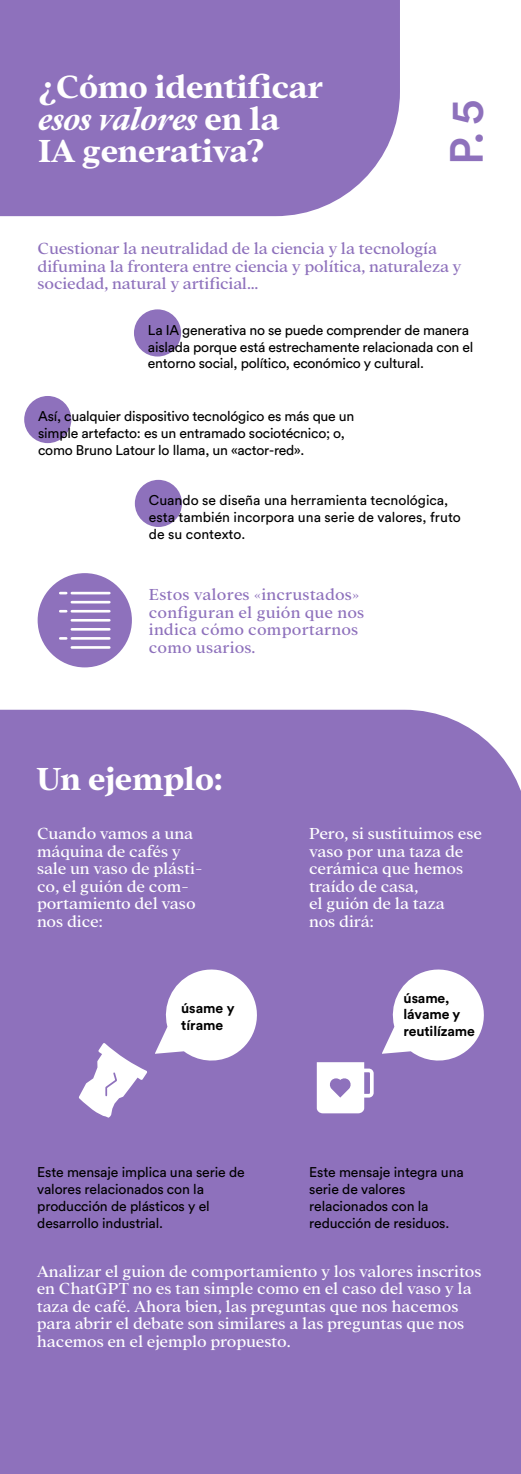
<style>
.page{position:relative;width:521px;height:1474px;background:#fff}
.page>*{position:absolute;margin:0;border:0;box-sizing:border-box;transform-origin:0 0}
.t1{font:500 45.94px "Circular Std";color:#8e71bc}
.t2{font:700 35px/32.5px "Addington CF";letter-spacing:-.01em;color:#fff}
.t3{font:17.5px/17.5px "Addington CF";letter-spacing:-.01em;color:#fff}
.t4{font:17.5px/17.5px "Addington CF";letter-spacing:-.01em;color:#8e71bc}
.t5{font:17.5px/17.5px "Addington CF";letter-spacing:.01em;color:#8e71bc}
.t6{font:14px/16.8px "Circular Std";letter-spacing:-.015em;color:#000}
.t7{font:700 14px/16.8px "Circular Std";letter-spacing:-.01em;color:#000}
.s1{font-style:italic}
</style>
<div class="page">
<div style="left:0;top:0;width:400px;height:216px;background:#8e71bc"></div>
<div style="left:134px;top:309px;width:47px;height:47px;background:#8e71bc;border-radius:50%"></div>
<div style="left:24px;top:396px;width:47px;height:47px;background:#8e71bc;border-radius:50%"></div>
<div style="left:135px;top:480px;width:47px;height:47px;background:#8e71bc;border-radius:50%"></div>
<div style="left:38px;top:573px;width:94px;height:94px;background:#8e71bc;border-radius:50%"></div>
<hr style="left:72px;top:619px;width:37px;height:2px;background:#fff">
<svg style="left:60px;top:610px;width:6px;height:2px"></svg>
<hr style="left:72px;top:610px;width:37px;height:2px;background:#fff">
<svg style="left:60px;top:637px;width:6px;height:2px"></svg>
<hr style="left:72px;top:637px;width:37px;height:2px;background:#fff">
<hr style="left:72px;top:628px;width:37px;height:2px;background:#fff">
<hr style="left:72px;top:646px;width:37px;height:3px;background:#fff">
<svg style="left:60px;top:592px;width:6px;height:2px"></svg>
<hr style="left:72px;top:592px;width:37px;height:2px;background:#fff">
<hr style="left:72px;top:601px;width:37px;height:2px;background:#fff">
<div style="left:0;top:709px;width:521px;height:764px;background:#8e71bc"></div>
<svg style="left:79px;top:957px;width:190px;height:161px"></svg>
<svg style="left:317px;top:957px;width:179px;height:156px"></svg>
<h2 class="t2" style="left:38px;top:72px;width:286px">¿Cómo identificar <span class="s1">esos valores</span> en la<br>IA generativa?</h2>
<h1 class="t1" style="left:438px;top:165px;width:67px;rotate:-90deg">P. 5</h1>
<p class="t4" style="left:38px;top:240px;width:426px">Cuestionar la neutralidad de la ciencia y la tecnología difumina la frontera entre ciencia y política, naturaleza y sociedad, natural y artificial...</p>
<p class="t6" style="left:148px;top:321px;width:327px">La IA generativa no se puede comprender de manera aislada porque está estrechamente relacionada con el entorno social, político, económico y cultural.</p>
<p class="t6" style="left:38px;top:408px;width:318px">Así, cualquier dispositivo tecnológico es más que un simple artefacto: es un entramado sociotécnico; o, como Bruno Latour lo llama, un «actor-red».</p>
<p class="t6" style="left:149px;top:492px;width:314px">Cuando se diseña una herramienta tecnológica, esta también incorpora una serie de valores, fruto de su contexto.</p>
<p class="t5" style="left:149px;top:586px;width:217px">Estos valores «incrustados» configuran el guión que nos indica cómo comportarnos como usarios.</p>
<h2 class="t2" style="left:36px;top:764px;width:188px">Un ejemplo:</h2>
<p class="t3" style="left:37px;top:825px;width:167px">Cuando vamos a una máquina de cafés y sale un vaso de plásti&shy;co, el guión de com&shy;portamiento del vaso nos dice:</p>
<p class="t3" style="left:309px;top:825px;width:174px">Pero, si sustituimos ese vaso por una taza de cerámica que hemos traído de casa,<br>el guión de la taza<br>nos dirá:</p>
<p class="t7" style="left:181px;top:999px;width:55px">úsame y tírame</p>
<p class="t7" style="left:404px;top:989px;width:73px">úsame, lávame y reutilízame</p>
<p class="t6" style="left:37px;top:1164px;width:209px">Este mensaje implica una serie de valores relacionados con la producción de plásticos y el desarrollo industrial.</p>
<p class="t6" style="left:309px;top:1164px;width:156px">Este mensaje integra una serie de valores relacionados con la reducción de residuos.</p>
<p class="t3" style="left:37px;top:1262px;width:446px">Analizar el guion de comportamiento y los valores inscritos en ChatGPT no es tan simple como en el caso del vaso y la taza de café. Ahora bien, las preguntas que nos hacemos para abrir el debate son similares a las preguntas que nos hacemos en el ejemplo propuesto.</p>
</div>
